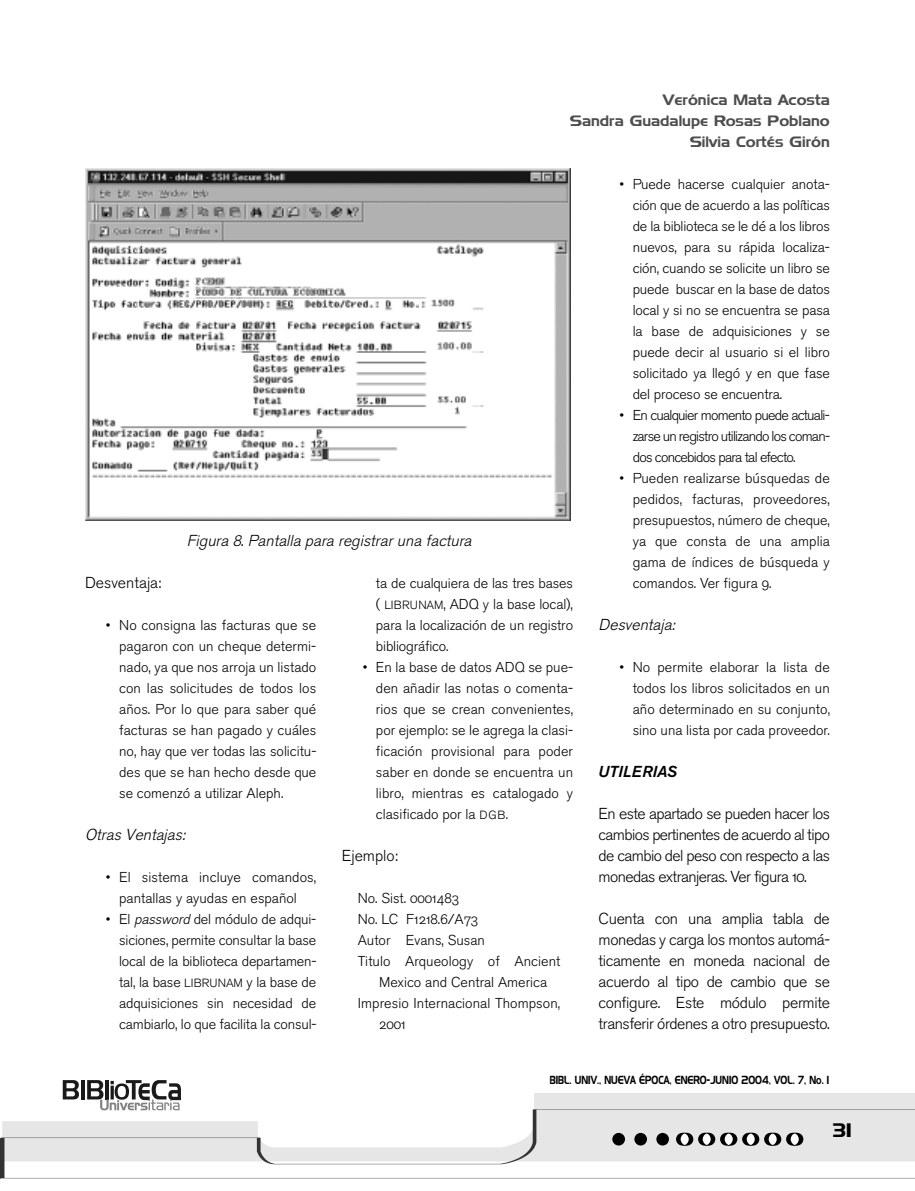
<style>
.page{position:relative;width:915px;height:1191px;background:#fff}
.page>*{position:absolute;margin:0;border:0;box-sizing:border-box;transform-origin:0 0}
.t1{font:19.5px "Denmark";color:#000}
.t2{font:15.75px/21px "Akzidenz Grotesk BE Light Os F";letter-spacing:-.025em;color:#000;text-align:justify}
.t3{font:italic 15.75px "Akzidenz Grotesk BE Light Os F";color:#000}
.t4{font:15.75px "Akzidenz Grotesk BE Light Os F";color:#000}
.t5{font:italic 500 15.75px "Akzidenz Grotesk BE";letter-spacing:.02em;color:#000}
.t6{font:15px/21px "Denmark";color:#4d4d4d;text-align:right}
.t7{font:14.25px/21px "Akzidenz Grotesk BE Light Os F";color:#000;text-align:justify}
.t8{font:11.7px "Denmark";color:#000;scale:.7 1}
.s1{font-style:italic}
.s2{font-size:11.85px}
</style>
<div class="page">
<svg style="left:62px;top:1093px;width:852px;height:16px;fill:#e6e6e6"></svg>
<svg style="left:63px;top:1080px;width:16px;height:19px"></svg>
<hr style="left:81px;top:1080px;width:3px;height:19px;background:#1a1a1a">
<svg style="left:87px;top:1080px;width:94px;height:29px"></svg>
<svg style="left:2px;top:1109px;width:912px;height:69px"></svg>
<svg style="left:0;top:1138px;width:1px;height:40px"></svg>
<img style="left:85px;top:168px;width:485px;height:353px">
<p class="t6" style="left:569px;top:89px;width:261px">Verónica Mata Acosta<br>Sandra Guadalupe Rosas Poblano<br>Silvia Cortés Girón</p>
<p class="t3" style="left:187px;top:534px;width:289px">Figura 8.Pantalla para registraruna factura</p>
<p class="t4" style="left:85px;top:576px;width:78px">Desventaja:</p>
<p class="t7" style="left:119px;top:616px;width:199px;text-indent:-13px">• No consigna las facturas que se pagaron con un cheque determi&shy;nado, ya que nos arroja un listado con las solicitudes de todos los años. Por lo que para saber qué facturas se han pagado y cuáles no, hay que ver todas las solicitu&shy;des que se han hecho desde que se comenzó a utilizar Aleph.</p>
<p class="t3" style="left:85px;top:828px;width:105px">Otras Ventaj as:</p>
<p class="t7" style="left:106px;top:868px;width:212px;text-align:center">• El sistema incluye comandos, pantallas y ayudas en español</p>
<p class="t7" style="left:119px;top:910px;width:199px;text-indent:-13px">• El <span class="s1">password</span>del módulo de adqui&shy;siciones, permite consultar la base local de la biblioteca departamen&shy;tal, la base <span class="s2">LIBRUNAM</span> y la base de adquisiciones sin necesidad de cambiarlo, lo que facilita la consul-</p>
<p class="t7" style="left:376px;top:574px;width:198px">ta de cualquiera de las tres bases ( <span class="s2">LIBRUNAM</span>, ADQ y la base local), para la localización de un registro bibliográfico.</p>
<p class="t7" style="left:376px;top:658px;width:199px;text-indent:-13px">• En la base de datos ADQ se pue&shy;den añadir las notas o comenta&shy;rios que se crean convenientes, por ejemplo: se le agrega la clasi&shy;ficación provisional para poder saber en donde se encuentra un libro, mientras es catalogado y clasificado por la <span class="s2">DGB</span>.</p>
<p class="t4" style="left:342px;top:849px;width:58px">Ejemplo:</p>
<p class="t7" style="left:357px;top:889px;width:103px">No. Sist. 0001483</p>
<p class="t7" style="left:357px;top:910px;width:122px">No. LC F1218.6/A73</p>
<p class="t7" style="left:357px;top:931px;width:129px">Autor Evans, Susan</p>
<p class="t7" style="left:357px;top:952px;width:204px">Titulo Arqueology of Ancient</p>
<p class="t7" style="left:379px;top:973px;width:169px">Mexico and Central America</p>
<p class="t7" style="left:357px;top:994px;width:204px">Impresio Internacional Thompson,</p>
<p class="t7" style="left:379px;top:1015px;width:28px">2001</p>
<p class="t7" style="left:632px;top:175px;width:199px;text-indent:-13px">• Puede hacerse cualquier anota&shy;ción que de acuerdo a las políticas de la biblioteca se le dé a los libros nuevos, para su rápida localiza&shy;ción, cuando se solicite un libro se puede buscar en la base de datos local y si no se encuentra se pasa la base de adquisiciones y se puede decir al usuario si el libro solicitado ya llegó y en que fase del proceso se encuentra.</p>
<p class="t7" style="left:632px;top:406px;width:199px;text-indent:-13px">• En cualquier momento puede actuali&shy;zarse un registro utilizando los coman&shy;dos concebidos para tal efecto.</p>
<p class="t7" style="left:632px;top:469px;width:199px;text-indent:-13px">• Pueden realizarse búsquedas de pedidos, facturas, proveedores, presupuestos, número de cheque, ya que consta de una amplia gama de índices de búsqueda y comandos. Ver figura 9.</p>
<p class="t3" style="left:598px;top:618px;width:81px">Desventaja:</p>
<p class="t7" style="left:632px;top:658px;width:199px;text-indent:-13px">• No permite elaborar la lista de todos los libros solicitados en un año determinado en su conjunto, sino una lista por cada proveedor.</p>
<p class="t5" style="left:598px;top:766px;width:80px">UTILERIAS</p>
<p class="t2" style="left:598px;top:804px;width:233px">En este apartado se pueden hacer los cambios pertinentes de acuerdo al tipo de cambio del peso con respecto a las monedas extranjeras. Ver figura 10.</p>
<p class="t2" style="left:598px;top:909px;width:233px">Cuenta con una amplia tabla de monedas y carga los montos automá&shy;ticamente en moneda nacional de acuerdo al tipo de cambio que se configure. Este módulo permite transferir órdenes a otro presupuesto.</p>
<p class="t8" style="left:549px;top:1073px;width:400px">BIBL. UNIV., NUEVA ÉPOCA, ENERO-JUNIO 2004, VOL. 7, No. 1</p>
<h1 class="t1" style="left:832px;top:1118px;width:21px">31</h1>
</div>
